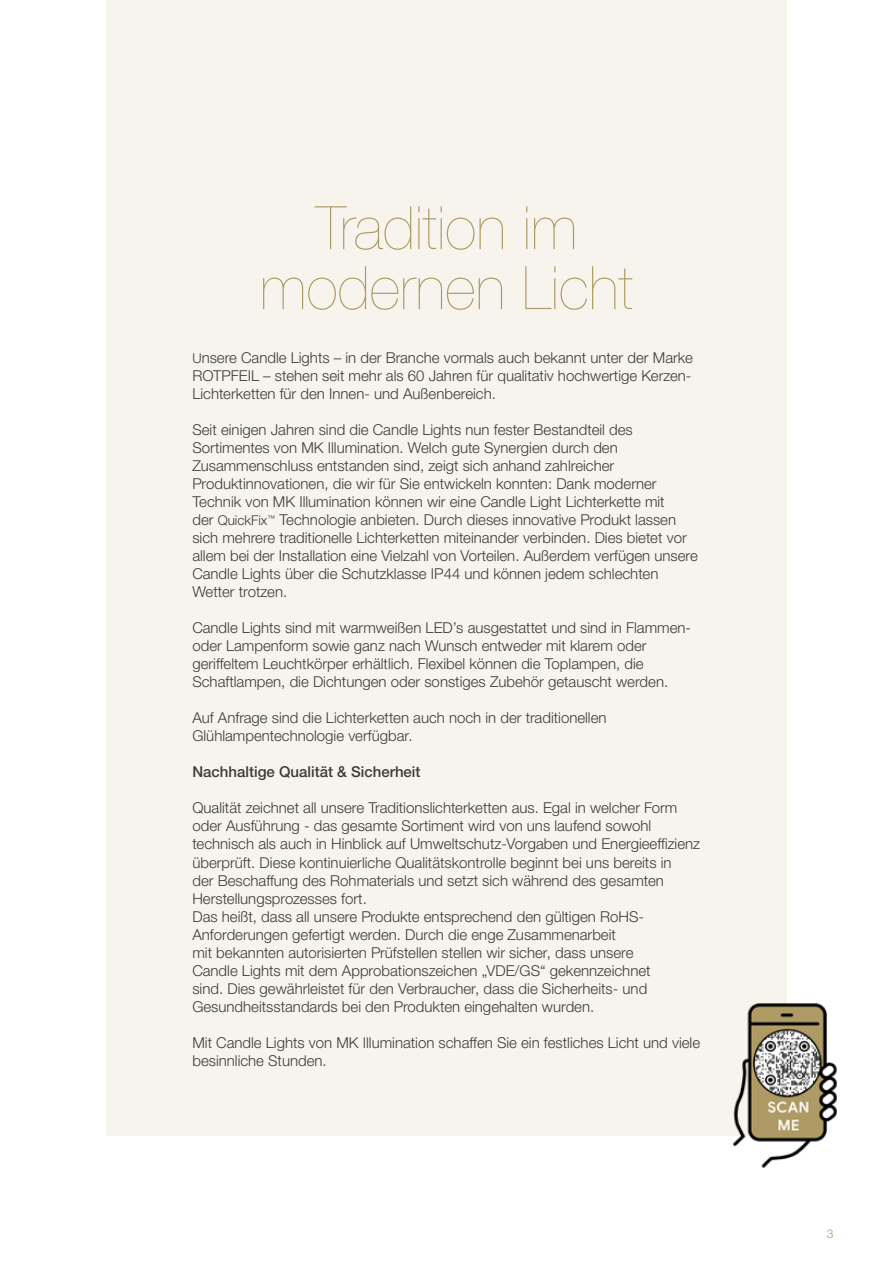
<style>
.page{position:relative;width:893px;height:1263px;background:#fff}
.page>*{position:absolute;margin:0;border:0;box-sizing:border-box;transform-origin:0 0}
.t1{font:200 60px/60px "Helvetica Neue LTW1 G";color:#ae9a64;text-align:center}
.t2{font:300 15px/18px "Helvetica Neue LTW1 G";color:#3c3c3b}
.t3{font:500 15px "Helvetica Neue LTW1 G";color:#3c3c3b}
.t4{font:300 12px "Helvetica Neue LTW1 G";color:#ae9a64}
.s1{font-size:13.5px}
</style>
<div class="page">
<div style="left:106px;top:0;width:681px;height:1135px;background:#f7f4ee"></div>
<img style="left:731px;top:1003px;width:106px;height:165px">
<h1 class="t1" style="left:260px;top:198px;width:375px">Tradition im modernen Licht</h1>
<p class="t2" style="left:192px;top:349px;width:502px;text-align:justify"><span class="s1">U</span>nsere Candle Lights – in der Branche vormals auch bekannt unter der Marke ROTPFEIL – stehen seit mehr als 60 Jahren für qualitativ hochwertige Kerzen-Lichterketten für den Innen- und Außenbereich.</p>
<p class="t2" style="left:192px;top:421px;width:507px">Seit einigen Jahren sind die Candle Lights nun fester Bestandteil des Sortimentes von MK Illumination. Welch gute Synergien durch den Zusammenschluss entstanden sind, zeigt sich anhand zahlreicher Produktinnovationen, die wir für Sie entwickeln konnten: Dank moderner Technik von MK Illumination können wir eine Candle Light Lichterkette mit<br>der <span class="s1">QuickFix</span><sup>™</sup> Technologie anbieten. Durch dieses innovative Produkt lassen sich mehrere traditionelle Lichterketten miteinander verbinden. Dies bietet vor allem bei der Installation eine Vielzahl von Vorteilen. Außerdem verfügen unsere Candle Lights über die Schutzklasse IP44 und können jedem schlechten Wetter trotzen.</p>
<p class="t2" style="left:192px;top:619px;width:500px">Candle Lights sind mit warmweißen LED’s ausgestattet und sind in Flammen&shy;oder Lampenform sowie ganz nach Wunsch entweder mit klarem oder geriffeltem Leuchtkörper erhältlich. Flexibel können die Toplampen, die Schaftlampen, die Dichtungen oder sonstiges Zubehör getauscht werden.</p>
<p class="t2" style="left:192px;top:709px;width:416px">Auf Anfrage sind die Lichterketten auch noch in der traditionellen<br>Glühlampentechnologie verfügbar.</p>
<p class="t3" style="left:192px;top:763px;width:230px">Nachhaltige Qualität &amp; Sicherheit</p>
<p class="t2" style="left:192px;top:799px;width:509px">Qualität zeichnet all unsere Traditionslichterketten aus. Egal in welcher Form oder Ausführung - das gesamte Sortiment wird von uns laufend sowohl technisch als auch in Hinblick auf Umweltschutz-Vorgaben und Energieeffizienz überprüft. Diese kontinuierliche Qualitätskontrolle beginnt bei uns bereits in<br>der Beschaffung des Rohmaterials und setzt sich während des gesamten Herstellungsprozesses fort.<br>Das heißt, dass all unsere Produkte entsprechend den gültigen RoHS-Anforderungen gefertigt werden. Durch die enge Zusammenarbeit<br>mit bekannten autorisierten Prüfstellen stellen wir sicher, dass unsere<br>Candle Lights mit dem Approbationszeichen „VDE/GS“ gekennzeichnet<br>sind. Dies gewährleistet für den Verbraucher, dass die Sicherheits- und Gesundheitsstandards bei den Produkten eingehalten wurden.</p>
<p class="t2" style="left:192px;top:1033px;width:509px">Mit Candle Lights von MK Illumination schaffen Sie ein festliches Licht und viele besinnliche Stunden.</p>
<p class="t4" style="left:827px;top:1226px;width:8px">3</p>
</div>
